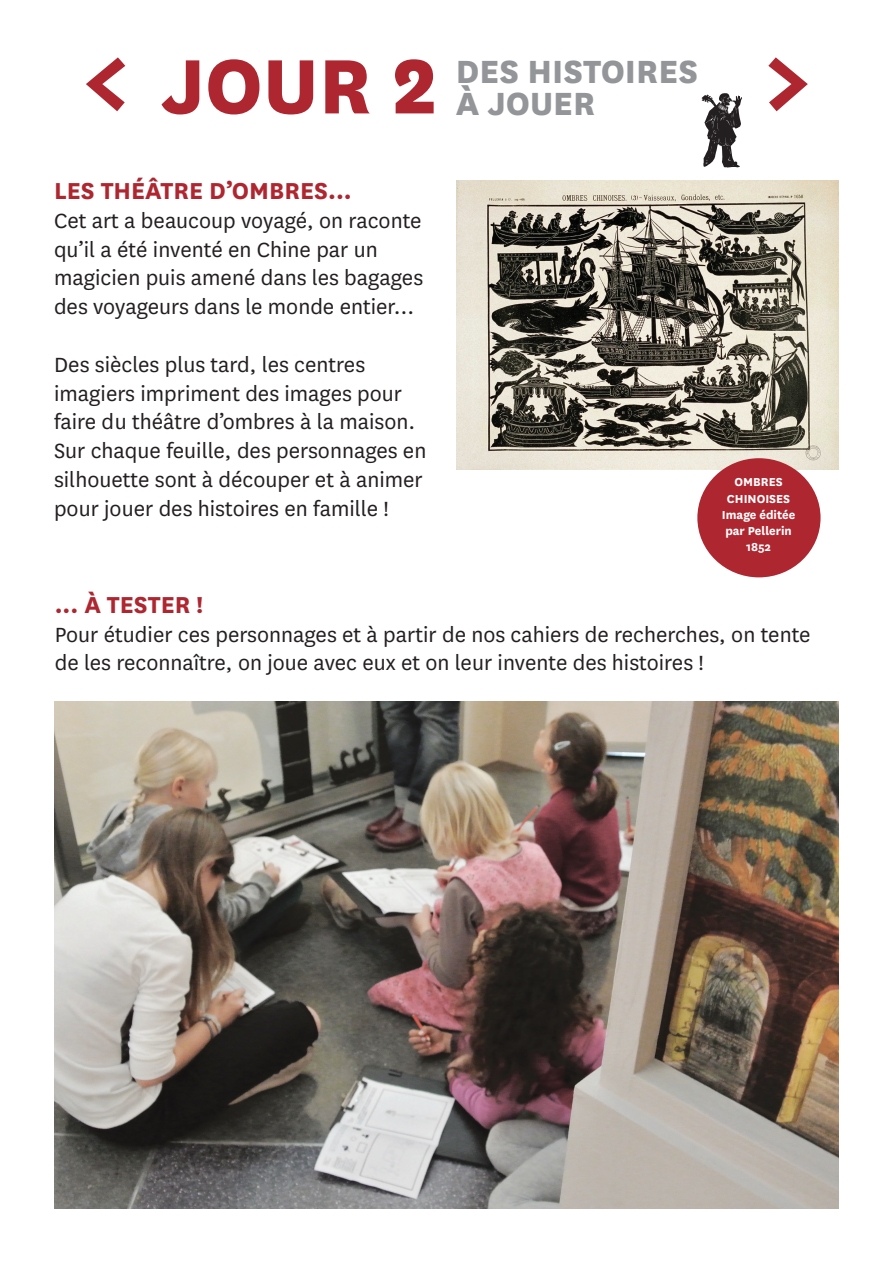
<style>
.page{position:relative;width:893px;height:1263px;background:#fff}
.page>*{position:absolute;margin:0;border:0;box-sizing:border-box;transform-origin:0 0}
.t1{font:800 126px "National";color:#ae2630}
.t2{font:800 90px "National";color:#ae2630}
.t3{font:800 37.5px "National";color:#939598}
.t4{font:700 27px "National";color:#ae2630}
.t5{font:24px/28.8px "National";color:#231f20}
.t6{font:700 13.5px/16.2px "National";color:#fff;text-align:center}
</style>
<div class="page">
<img style="left:456px;top:180px;width:383px;height:290px">
<img style="left:54px;top:702px;width:785px;height:507px">
<div style="left:697px;top:458px;width:123px;height:119px;background:#ae2630;border-radius:50%"></div>
<svg style="left:701px;top:93px;width:41px;height:75px"></svg>
<h1 class="t1" style="left:80px;top:-8px;width:52px">&lt;</h1>
<h2 class="t2" style="left:162px;top:21px;width:277px">JOUR 2</h2>
<h3 class="t3" style="left:456px;top:45px;width:244px">DES HISTOIRES</h3>
<h3 class="t3" style="left:456px;top:76px;width:141px">À JOUER</h3>
<p class="t4" style="left:54px;top:172px;width:299px">LES THÉÂTRE D’OMBRES...</p>
<p class="t5" style="left:54px;top:205px;width:371px">Cet art a beaucoup voyagé, on raconte qu’il a été inventé en Chine par un magicien puis amené dans les bagages des voyageurs dans le monde entier…</p>
<p class="t5" style="left:54px;top:349px;width:374px">Des siècles plus tard, les centres imagiers impriment des images pour faire du théâtre d’ombres à la maison.<br>Sur chaque feuille, des personnages en silhouette sont à découper et à animer pour jouer des histoires en famille !</p>
<p class="t6" style="left:722px;top:473px;width:75px">OMBRES<br>CHINOISES<br>IMAGE ÉDITÉE<br>PAR PELLERIN<br>1852</p>
<p class="t4" style="left:55px;top:585px;width:150px">... À TESTER !</p>
<p class="t5" style="left:55px;top:619px;width:757px">Pour étudier ces personnages et à partir de nos cahiers de recherches, on tente de les reconnaître, on joue avec eux et on leur invente des histoires !</p>
</div>
